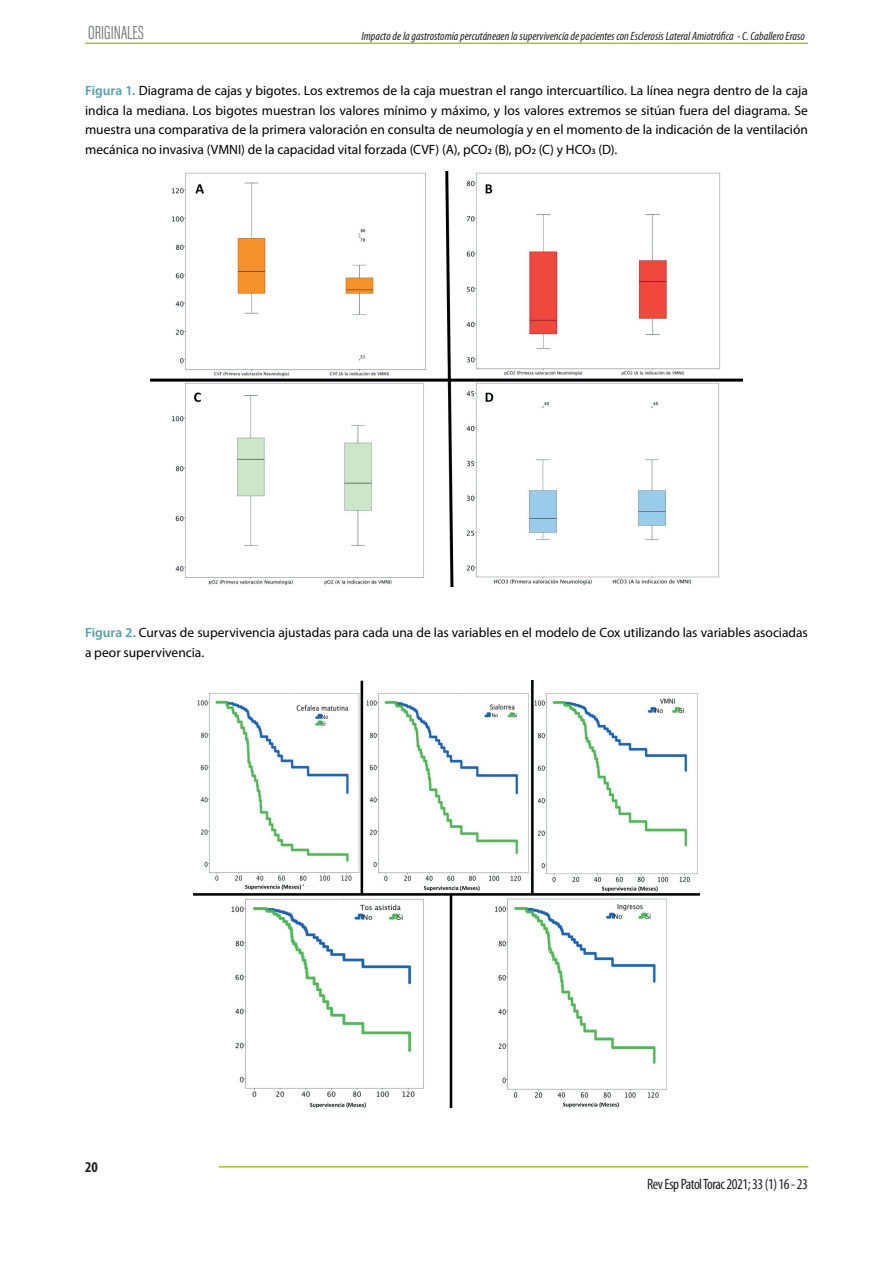
<style>
.page{position:relative;width:893px;height:1263px;background:#fff}
.page>*{position:absolute;margin:0;border:0;box-sizing:border-box;transform-origin:0 0}
.t1{font:19.5px "Acumin Variable Concept";letter-spacing:-.3em;color:#6a6e70}
.t2{font:condensed 15px "Myriad Pro";letter-spacing:-.03em;color:#231f20}
.t3{font:700 condensed 15px "Myriad Pro";color:#231f20}
.t4{font:13.5px/19.5px "Myriad Pro";color:#000;text-align:justify}
.t5{font:italic condensed 12px "Myriad Pro";color:#231f20}
.s1{font-weight:600;color:#549fa4}
</style>
<div class="page">
<hr style="left:85px;top:43px;width:723px;height:1px;background:#a5bd37">
<hr style="left:219px;top:1166px;width:589px;height:1px;background:#a5bd37">
<img style="left:151px;top:171px;width:591px;height:416px">
<img style="left:193px;top:681px;width:507px;height:427px">
<h1 class="t1" style="left:88px;top:19px;width:63px">ORIGINALES</h1>
<p class="t5" style="left:361px;top:29px;width:445px">Impacto de la gastrostomía percutáneaen la supervivencia de pacientes con Esclerosis Lateral Amiotrófica - C. Caballero Eraso</p>
<p class="t4" style="left:85px;top:81px;width:724px"><span class="s1">Figura 1.</span> Diagrama de cajas y bigotes. Los extremos de la caja muestran el rango intercuartílico. La línea negra dentro de la caja indica la mediana. Los bigotes muestran los valores mínimo y máximo, y los valores extremos se sitúan fuera del diagrama. Se muestra una comparativa de la primera valoración en consulta de neumología y en el momento de la indicación de la ventilación mecánica no invasiva (VMNI) de la capacidad vital forzada (CVF) (A), pCO2 (B), pO2 (C) y HCO3 (D).</p>
<p class="t4" style="left:85px;top:623px;width:724px"><span class="s1">Figura 2.</span> Curvas de supervivencia ajustadas para cada una de las variables en el modelo de Cox utilizando las variables asociadas a peor supervivencia.</p>
<p class="t3" style="left:85px;top:1158px;width:14px">20</p>
<p class="t2" style="left:647px;top:1175px;width:162px">Rev Esp Patol Torac 2021; 33 (1) 16 - 23</p>
</div>
